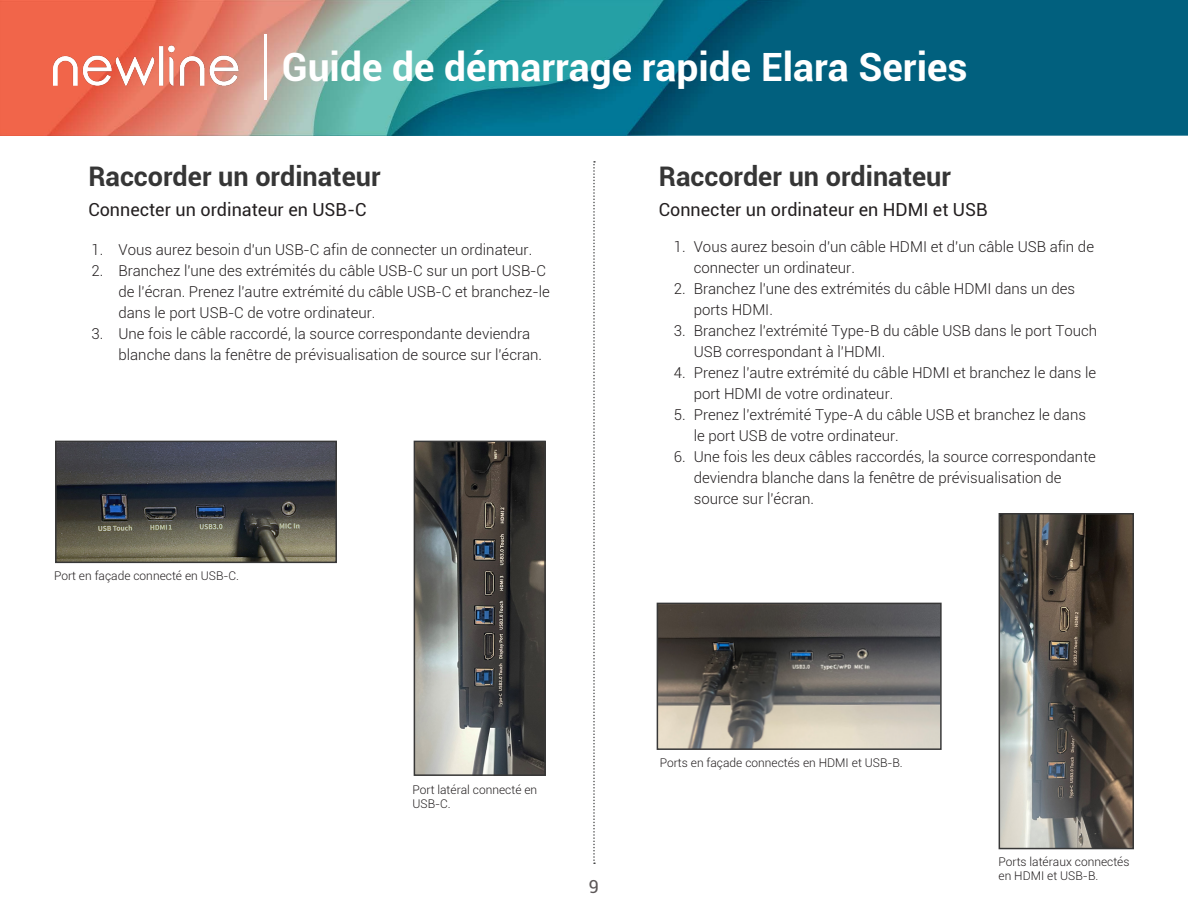
<style>
.page{position:relative;width:1188px;height:918px;background:#fff}
.page>*{position:absolute;margin:0;border:0;box-sizing:border-box;transform-origin:0 0}
.t1{font:700 39px "Roboto";color:#fff}
.t2{font:700 27px "Roboto";color:#363636}
.t3{font:18px "Roboto";color:#231f20}
.t4{font:18px "Roboto";color:#5c5758}
.t5{font:300 15px/21px "Roboto";color:#231f20}
.t6{font:300 12px/14.4px "Roboto";color:#231f20}
</style>
<div class="page">
<svg style="left:593px;top:161px;width:2px;height:703px"></svg>
<img style="left:660px;top:606px;width:279px;height:141px">
<div style="left:657px;top:603px;width:285px;height:147px;border:2px solid #373737"></div>
<img style="left:1002px;top:516px;width:129px;height:330px">
<div style="left:999px;top:513px;width:135px;height:336px;border:2px solid #373737"></div>
<img style="left:58px;top:444px;width:276px;height:116px">
<div style="left:55px;top:441px;width:282px;height:122px;border:2px solid #373737"></div>
<img style="left:417px;top:444px;width:126px;height:329px">
<div style="left:414px;top:441px;width:132px;height:335px;border:2px solid #373737"></div>
<img style="left:0;top:0;width:1188px;height:135px">
<hr style="left:264px;top:34px;width:3px;height:66px;background:#fff">
<img style="left:53px;top:46px;width:186px;height:40px">
<h1 class="t1" style="left:282px;top:40px;width:687px">Guide de démarrage rapide Elara Series</h1>
<h2 class="t2" style="left:88px;top:157px;width:294px">Raccorder un ordinateur</h2>
<p class="t3" style="left:88px;top:197px;width:280px">Connecter un ordinateur en USB-C</p>
<p class="t5" style="left:91px;top:239px;width:442px">1. Vous aurez besoin d'un USB-C afin de connecter un ordinateur.</p>
<p class="t5" style="left:118px;top:260px;width:433px;text-indent:-27px">2. Branchez l'une des extrémités du câble USB-C sur un port USB-C de l'écran. Prenez l'autre extrémité du câble USB-C et branchez-le dans le port USB-C de votre ordinateur.</p>
<p class="t5" style="left:118px;top:323px;width:425px;text-indent:-27px">3. Une fois le câble raccordé, la source correspondante deviendra blanche dans la fenêtre de prévisualisation de source sur l'écran.</p>
<p class="t6" style="left:54px;top:568px;width:187px">Port en façade connecté en USB-C.</p>
<h2 class="t2" style="left:659px;top:157px;width:294px">Raccorder un ordinateur</h2>
<p class="t3" style="left:659px;top:197px;width:330px">Connecter un ordinateur en HDMI et USB</p>
<p class="t5" style="left:694px;top:236px;width:402px;text-indent:-20px">1. Vous aurez besoin d'un câble HDMI et d'un câble USB afin de connecter un ordinateur.</p>
<p class="t5" style="left:694px;top:278px;width:383px;text-indent:-20px">2. Branchez l'une des extrémités du câble HDMI dans un des ports HDMI.</p>
<p class="t5" style="left:694px;top:320px;width:405px;text-indent:-20px">3. Branchez l'extrémité Type-B du câble USB dans le port Touch<br>USB correspondant à l'HDMI.</p>
<p class="t5" style="left:694px;top:362px;width:404px;text-indent:-20px">4. Prenez l'autre extrémité du câble HDMI et branchez le dans le port HDMI de votre ordinateur.</p>
<p class="t5" style="left:694px;top:404px;width:394px;text-indent:-20px">5. Prenez l'extrémité Type-A du câble USB et branchez le dans le port USB de votre ordinateur.</p>
<p class="t5" style="left:694px;top:446px;width:404px;text-indent:-20px">6. Une fois les deux câbles raccordés, la source correspondante deviendra blanche dans la fenêtre de prévisualisation de source sur l'écran.</p>
<p class="t6" style="left:413px;top:782px;width:126px">Port latéral connecté en<br>USB-C.</p>
<p class="t4" style="left:589px;top:874px;width:12px">9</p>
<p class="t6" style="left:660px;top:755px;width:245px">Ports en façade connectés en HDMI et USB-B.</p>
<p class="t6" style="left:999px;top:854px;width:133px">Ports latéraux connectés en HDMI et USB-B.</p>
</div>
